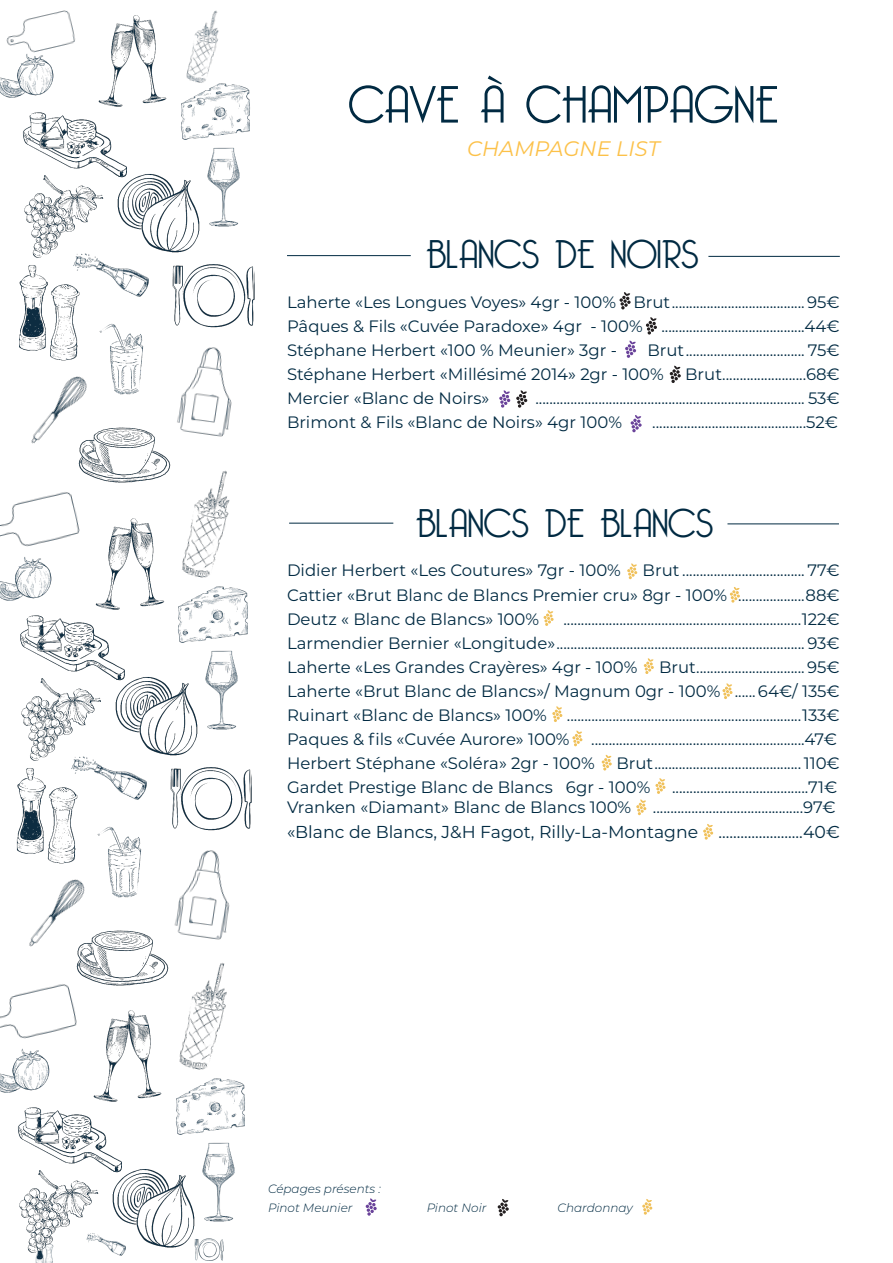
<style>
.page{position:relative;width:893px;height:1263px;background:#fff}
.page>*{position:absolute;margin:0;border:0;box-sizing:border-box;transform-origin:0 0}
.t1{font:300 51px "Bellerose";color:#012a42}
.t2{font:300 39px "Bellerose";color:#012a42}
.t3{font:italic 21px "Montserrat";color:#fcc149}
.t4{font:17.25px "Montserrat";color:#012a42}
.t5{font:16.5px/24px "Montserrat";color:#012a42;text-align:justify}
.t6{font:italic 300 12px/18.6px "Montserrat";color:#012a42}
</style>
<div class="page">
<svg style="left:619px;top:292px;width:12px;height:17px"></svg>
<svg style="left:625px;top:340px;width:11px;height:18px"></svg>
<svg style="left:627px;top:563px;width:10px;height:16px"></svg>
<svg style="left:646px;top:317px;width:11px;height:18px"></svg>
<svg style="left:670px;top:366px;width:11px;height:17px"></svg>
<svg style="left:516px;top:390px;width:11px;height:18px"></svg>
<svg style="left:499px;top:390px;width:11px;height:18px"></svg>
<svg style="left:631px;top:415px;width:11px;height:17px"></svg>
<svg style="left:730px;top:587px;width:10px;height:16px"></svg>
<svg style="left:544px;top:610px;width:10px;height:16px"></svg>
<svg style="left:644px;top:658px;width:10px;height:16px"></svg>
<svg style="left:722px;top:683px;width:10px;height:16px"></svg>
<svg style="left:552px;top:706px;width:10px;height:16px"></svg>
<svg style="left:572px;top:730px;width:10px;height:16px"></svg>
<svg style="left:602px;top:755px;width:10px;height:15px"></svg>
<svg style="left:655px;top:778px;width:10px;height:16px"></svg>
<svg style="left:636px;top:799px;width:10px;height:16px"></svg>
<svg style="left:642px;top:1199px;width:10px;height:16px"></svg>
<svg style="left:366px;top:1198px;width:11px;height:18px"></svg>
<svg style="left:498px;top:1199px;width:11px;height:17px"></svg>
<img style="left:23px;top:115px;width:89px;height:36px">
<img style="left:19px;top:282px;width:59px;height:59px">
<img style="left:172px;top:264px;width:83px;height:61px">
<img style="left:113px;top:428px;width:37px;height:55px">
<img style="left:0;top:89px;width:58px;height:27px">
<img style="left:19px;top:341px;width:112px;height:141px">
<img style="left:190px;top:10px;width:29px;height:52px">
<img style="left:81px;top:328px;width:63px;height:82px">
<img style="left:176px;top:325px;width:77px;height:108px">
<img style="left:105px;top:146px;width:108px;height:135px">
<img style="left:176px;top:62px;width:74px;height:98px">
<img style="left:20px;top:151px;width:97px;height:131px">
<img style="left:178px;top:130px;width:72px;height:113px">
<img style="left:68px;top:222px;width:85px;height:106px">
<img style="left:82px;top:15px;width:100px;height:109px">
<img style="left:0;top:10px;width:92px;height:79px">
<img style="left:20px;top:618px;width:89px;height:36px">
<img style="left:16px;top:785px;width:59px;height:59px">
<img style="left:170px;top:767px;width:82px;height:61px">
<img style="left:0;top:594px;width:56px;height:25px">
<img style="left:16px;top:844px;width:108px;height:141px">
<img style="left:127px;top:433px;width:164px;height:132px">
<img style="left:78px;top:831px;width:64px;height:82px">
<img style="left:174px;top:828px;width:76px;height:97px">
<img style="left:103px;top:649px;width:107px;height:135px">
<img style="left:174px;top:565px;width:74px;height:98px">
<img style="left:17px;top:654px;width:97px;height:131px">
<img style="left:176px;top:633px;width:72px;height:113px">
<img style="left:66px;top:725px;width:85px;height:106px">
<img style="left:80px;top:501px;width:100px;height:126px">
<img style="left:0;top:450px;width:101px;height:144px">
<img style="left:18px;top:1110px;width:89px;height:36px">
<img style="left:208px;top:1238px;width:16px;height:23px">
<img style="left:0;top:1085px;width:53px;height:26px">
<img style="left:124px;top:925px;width:103px;height:132px">
<img style="left:100px;top:1141px;width:108px;height:120px">
<img style="left:171px;top:1057px;width:74px;height:98px">
<img style="left:19px;top:1146px;width:93px;height:117px">
<img style="left:173px;top:1125px;width:72px;height:113px">
<img style="left:84px;top:1217px;width:43px;height:46px">
<img style="left:77px;top:993px;width:101px;height:126px">
<img style="left:0;top:942px;width:99px;height:143px">
<hr style="left:289px;top:523px;width:104px;height:1px;background:#012a42">
<hr style="left:727px;top:523px;width:112px;height:1px;background:#012a42">
<hr style="left:287px;top:255px;width:124px;height:1px;background:#012a42">
<hr style="left:708px;top:256px;width:132px;height:1px;background:#012a42">
<svg style="left:703px;top:824px;width:10px;height:16px"></svg>
<h1 class="t1" style="left:348px;top:75px;width:432px">CAVE À CHAMPAGNE</h1>
<p class="t3" style="left:467px;top:135px;width:194px">CHAMPAGNE LIST</p>
<h2 class="t2" style="left:426px;top:232px;width:274px">BLANCS DE NOIRS</h2>
<p class="t5" style="left:287px;top:290px;width:554px">Laherte «Les Longues Voyes» 4gr - 100% Brut......................................95€ Pâques &amp; Fils «Cuvée Paradoxe» 4gr - 100% .........................................44€ Stéphane Herbert «100 % Meunier» 3gr -</p>
<p class="t5" style="left:287px;top:338px;width:554px;text-indent:360px">Brut.................................. 75€<br>Stéphane Herbert «Millésimé 2014» 2gr - 100%</p>
<p class="t5" style="left:685px;top:362px;width:156px">Brut........................68€</p>
<p class="t5" style="left:287px;top:386px;width:204px">Mercier «Blanc de Noirs»</p>
<p class="t5" style="left:287px;top:386px;width:554px;text-indent:248px">............................................................................. 53€<br>Brimont &amp; Fils «Blanc de Noirs» 4gr 100%</p>
<p class="t5" style="left:652px;top:410px;width:187px">............................................52€</p>
<h2 class="t2" style="left:416px;top:501px;width:299px">BLANCS DE BLANCS</h2>
<p class="t5" style="left:287px;top:558px;width:335px">Didier Herbert «Les Coutures» 7gr - 100%</p>
<p class="t5" style="left:287px;top:558px;width:554px;text-indent:356px">Brut ................................... 77€ Cattier «Brut Blanc de Blancs Premier cru» 8gr - 100% ...................88€ Deutz « Blanc de Blancs» 100%</p>
<p class="t5" style="left:287px;top:606px;width:554px;text-indent:276px">....................................................................122€ Larmendier Bernier «Longitude»....................................................................... 93€ Laherte «Les Grandes Crayères» 4gr - 100%</p>
<p class="t5" style="left:287px;top:654px;width:554px;text-indent:372px">Brut...............................95€ Laherte «Brut Blanc de Blancs»/ Magnum 0gr - 100% ......64€/ 135€ Ruinart «Blanc de Blancs» 100% ...................................................................133€ Paques &amp; fi ls «Cuvée Aurore» 100%</p>
<p class="t5" style="left:287px;top:726px;width:552px;text-indent:304px">.............................................................47€<br>Herbert Stéphane «Soléra» 2gr - 100%</p>
<p class="t5" style="left:287px;top:750px;width:554px;text-indent:329px">Brut..........................................110€<br>Gardet Prestige Blanc de Blancs 6gr - 100%</p>
<p class="t5" style="left:672px;top:774px;width:167px">.......................................71€</p>
<p class="t5" style="left:287px;top:794px;width:346px">Vranken «Diamant» Blanc de Blancs 100%</p>
<p class="t5" style="left:653px;top:794px;width:184px">...........................................97€</p>
<p class="t4" style="left:287px;top:820px;width:554px">«Blanc de Blancs, J&amp;H Fagot, Rilly-La-Montagne .......................40€</p>
<p class="t6" style="left:268px;top:1179px;width:114px">Cépages présents :<br>Pinot Meunier</p>
<p class="t6" style="left:427px;top:1198px;width:61px">Pinot Noir</p>
<p class="t6" style="left:557px;top:1198px;width:77px">Chardonnay</p>
</div>
